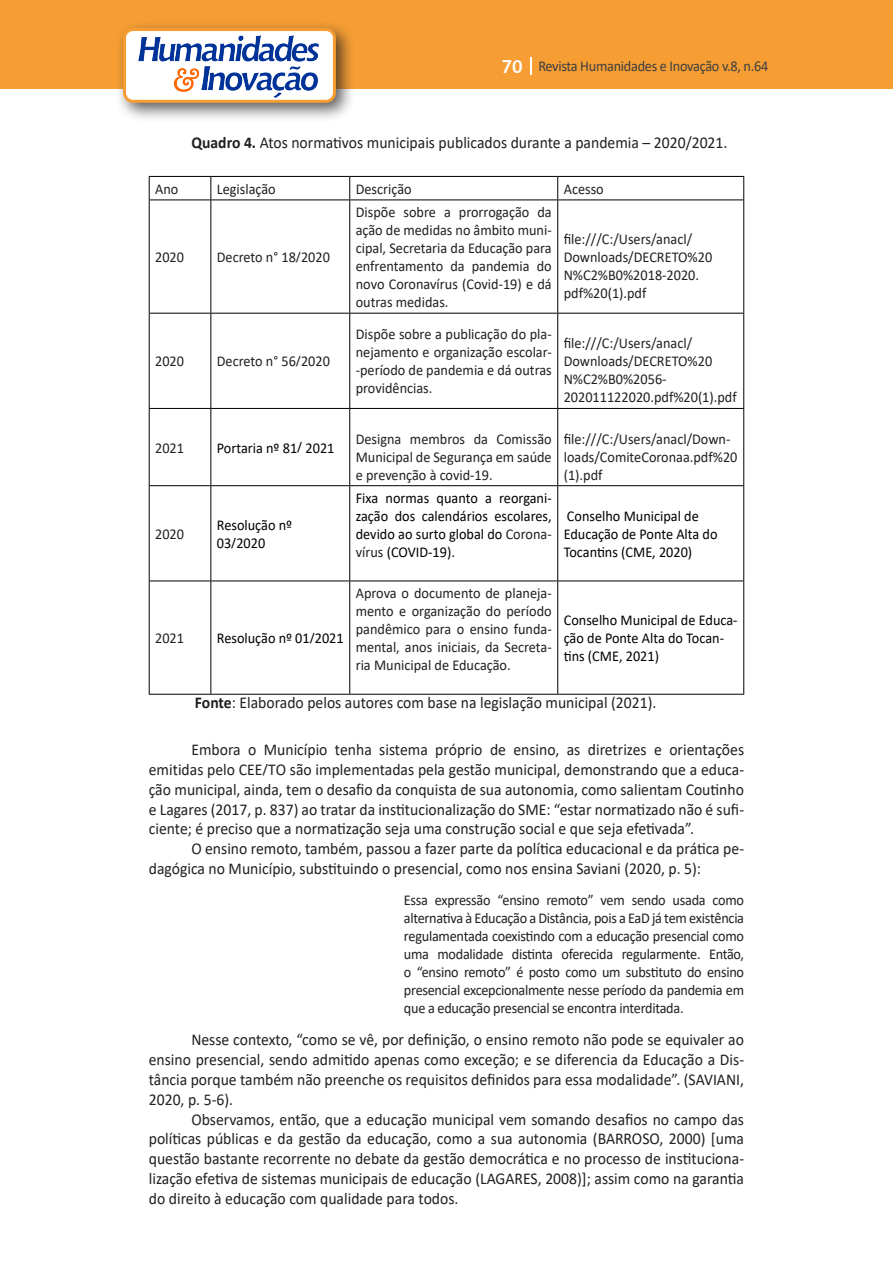
<style>
.page{position:relative;width:893px;height:1263px;background:#fff}
.page>*{position:absolute;margin:0;border:0;box-sizing:border-box;transform-origin:0 0}
.Texto{font:16.5px/19.8px "Calibri";color:#231f20;text-align:justify;scale:.95 1}
.Texto-2{font:15px/18px "Calibri";color:#231f20;text-align:justify;scale:.95 1}
.citacao{font:15px/18px "Calibri";letter-spacing:-.02em;color:#231f20;text-align:justify;scale:.95 1}
.Texto-3{font:15px/18px "Calibri";color:#000;scale:.95 1}
.t1{font:15px "Calibri";letter-spacing:-.02em;color:#3e3e3f;scale:.95 1}
.s1{font-family:"Trebuchet MS";font-weight:700;font-size:18px;color:#fff}
.s2{font-weight:700}
.s3{color:#231f20}
</style>
<div class="page">
<div style="left:0;top:0;width:893px;height:88px;background:#f69e34"></div>
<svg style="left:530px;top:57px;width:2px;height:18px"></svg>
<div style="left:115px;top:20px;width:241px;height:103px;background:#231f20;opacity:.75"></div>
<div style="left:125px;top:30px;width:209px;height:71px;background:#fff;border-radius:9px"></div>
<img style="left:138px;top:35px;width:181px;height:62px">
<div style="left:123px;top:28px;width:213px;height:75px;border:3px solid #f69e34;border-radius:9px"></div>
<hr style="left:149px;top:176px;width:62px;height:1px;background:#000">
<svg style="left:149px;top:177px;width:1px;height:23px"></svg>
<hr style="left:211px;top:176px;width:139px;height:1px;background:#000">
<svg style="left:210px;top:177px;width:1px;height:23px"></svg>
<hr style="left:350px;top:176px;width:208px;height:1px;background:#000">
<svg style="left:349px;top:177px;width:1px;height:23px"></svg>
<hr style="left:558px;top:176px;width:186px;height:1px;background:#000">
<svg style="left:557px;top:177px;width:1px;height:23px"></svg>
<svg style="left:743px;top:177px;width:1px;height:23px"></svg>
<hr style="left:149px;top:200px;width:62px;height:1px;background:#000">
<hr style="left:149px;top:200px;width:1px;height:113px;background:#000">
<hr style="left:211px;top:200px;width:139px;height:1px;background:#000">
<hr style="left:210px;top:200px;width:1px;height:113px;background:#000">
<hr style="left:350px;top:200px;width:208px;height:1px;background:#000">
<hr style="left:349px;top:200px;width:1px;height:113px;background:#000">
<hr style="left:558px;top:200px;width:186px;height:1px;background:#000">
<hr style="left:557px;top:200px;width:1px;height:113px;background:#000">
<hr style="left:743px;top:200px;width:1px;height:113px;background:#000">
<hr style="left:149px;top:313px;width:62px;height:1px;background:#000">
<hr style="left:149px;top:314px;width:1px;height:94px;background:#000">
<hr style="left:211px;top:313px;width:139px;height:1px;background:#000">
<hr style="left:210px;top:314px;width:1px;height:94px;background:#000">
<hr style="left:350px;top:313px;width:208px;height:1px;background:#000">
<hr style="left:349px;top:314px;width:1px;height:94px;background:#000">
<hr style="left:558px;top:313px;width:186px;height:1px;background:#000">
<hr style="left:557px;top:314px;width:1px;height:94px;background:#000">
<hr style="left:743px;top:314px;width:1px;height:94px;background:#000">
<hr style="left:149px;top:408px;width:62px;height:1px;background:#000">
<hr style="left:149px;top:409px;width:1px;height:76px;background:#000">
<hr style="left:211px;top:408px;width:139px;height:1px;background:#000">
<hr style="left:210px;top:409px;width:1px;height:76px;background:#000">
<hr style="left:350px;top:408px;width:208px;height:1px;background:#000">
<hr style="left:349px;top:409px;width:1px;height:76px;background:#000">
<hr style="left:558px;top:408px;width:186px;height:1px;background:#000">
<hr style="left:557px;top:409px;width:1px;height:76px;background:#000">
<hr style="left:743px;top:409px;width:1px;height:76px;background:#000">
<hr style="left:149px;top:485px;width:62px;height:1px;background:#000">
<hr style="left:149px;top:486px;width:1px;height:95px;background:#000">
<hr style="left:211px;top:485px;width:139px;height:1px;background:#000">
<hr style="left:210px;top:486px;width:1px;height:95px;background:#000">
<hr style="left:350px;top:485px;width:208px;height:1px;background:#000">
<hr style="left:349px;top:486px;width:1px;height:95px;background:#000">
<hr style="left:558px;top:485px;width:186px;height:1px;background:#000">
<hr style="left:557px;top:486px;width:1px;height:95px;background:#000">
<hr style="left:743px;top:486px;width:1px;height:95px;background:#000">
<hr style="left:149px;top:581px;width:62px;height:1px;background:#000">
<hr style="left:149px;top:581px;width:1px;height:113px;background:#000">
<hr style="left:211px;top:581px;width:139px;height:1px;background:#000">
<hr style="left:210px;top:581px;width:1px;height:113px;background:#000">
<hr style="left:350px;top:581px;width:208px;height:1px;background:#000">
<hr style="left:349px;top:581px;width:1px;height:113px;background:#000">
<hr style="left:558px;top:581px;width:186px;height:1px;background:#000">
<hr style="left:557px;top:581px;width:1px;height:113px;background:#000">
<hr style="left:743px;top:581px;width:1px;height:113px;background:#000">
<hr style="left:149px;top:694px;width:62px;height:1px;background:#000">
<hr style="left:211px;top:694px;width:139px;height:1px;background:#000">
<hr style="left:350px;top:694px;width:208px;height:1px;background:#000">
<hr style="left:558px;top:694px;width:186px;height:1px;background:#000">
<p class="t1" style="left:501px;top:56px;width:282px"><span class="s1">70</span> Revista Humanidades e Inovação v.8, n.64</p>
<p class="Texto" style="left:191px;top:133px;width:566px"><span class="s2">Quadro 4.</span> Atos normativos municipais publicados durante a pandemia – 2020/2021.</p>
<p class="Texto-2" style="left:155px;top:179px;width:26px">Ano</p>
<p class="Texto-2" style="left:217px;top:179px;width:64px">Legislação</p>
<p class="Texto-2" style="left:356px;top:179px;width:60px">Descrição</p>
<p class="Texto-2" style="left:564px;top:179px;width:44px">Acesso</p>
<p class="Texto-2" style="left:155px;top:248px;width:32px">2020</p>
<p class="Texto-2" style="left:217px;top:248px;width:120px">Decreto n° 18/2020</p>
<p class="Texto-2" style="left:155px;top:352px;width:32px">2020</p>
<p class="Texto-2" style="left:217px;top:352px;width:120px">Decreto n° 56/2020</p>
<p class="Texto-2" style="left:356px;top:203px;width:208px">Dispõe sobre a prorrogação da ação de medidas no âmbito muni&shy;cipal, Secretaria da Educação para enfrentamento da pandemia do novo Coronavírus (Covid-19) e dá outras medidas.</p>
<p class="Texto-2" style="left:564px;top:230px;width:158px;text-align:left">file:///C:/Users/anacl/<br>Downloads/DECRETO%20<br>N%C2%B0%2018-2020. pdf%20(1).pdf</p>
<p class="Texto-2" style="left:356px;top:325px;width:208px">Dispõe sobre a publicação do pla&shy;nejamento e organização escolar--período de pandemia e dá outras providências.</p>
<p class="Texto-2" style="left:564px;top:334px;width:184px;text-align:left">file:///C:/Users/anacl/<br>Downloads/DECRETO%20<br>N%C2%B0%2056-<br>202011122020.pdf%20(1).pdf</p>
<p class="Texto-2" style="left:155px;top:438px;width:32px">2021</p>
<p class="Texto-3" style="left:217px;top:438px;width:125px">Portaria nº 81/ 2021</p>
<p class="Texto-2" style="left:356px;top:429px;width:208px">Designa membros da Comissão Municipal de Segurança em saúde e prevenção à covid-19.</p>
<p class="Texto-2" style="left:564px;top:429px;width:184px;text-align:left">file:///C:/Users/anacl/Down&shy;loads/ComiteCoronaa.pdf%20 (1).pdf</p>
<p class="Texto-2" style="left:155px;top:525px;width:32px">2020</p>
<p class="Texto-3" style="left:217px;top:516px;width:81px">Resolução nº<br>03/2020</p>
<p class="Texto-3" style="left:356px;top:489px;width:208px;text-align:justify">Fixa normas quanto a reorgani&shy;zação dos calendários escolares, devido ao surto global do <span class="s3">Corona&shy;vírus</span> (COVID-19).</p>
<p class="Texto-3" style="left:564px;top:507px;width:163px">Conselho Municipal de<br>Educação de Ponte Alta do<br>Tocantins (CME, 2020)</p>
<p class="Texto-2" style="left:356px;top:584px;width:208px">Aprova o documento de planeja&shy;mento e organização do período pandêmico para o ensino funda&shy;mental, anos iniciais, da Secreta&shy;ria Municipal de Educação.</p>
<p class="Texto-3" style="left:564px;top:611px;width:185px">Conselho Municipal de Educa&shy;ção de Ponte Alta do Tocan&shy;tins (CME, 2021)</p>
<p class="Texto" style="left:195px;top:693px;width:487px"><span class="s2">Fonte</span>: Elaborado pelos autores com base na legislação municipal (2021).</p>
<p class="Texto" style="left:149px;top:739px;width:628px;text-indent:43px">Embora o Município tenha sistema próprio de ensino, as diretrizes e orientações emitidas pelo CEE/TO são implementadas pela gestão municipal, demonstrando que a educa&shy;ção municipal, ainda, tem o desafio da conquista de sua autonomia, como salientam Coutinho e Lagares (2017, p. 837) ao tratar da institucionalização do SME: “estar normatizado não é sufi&shy;ciente; é preciso que a normatização seja uma construção social e que seja efetivada”.</p>
<p class="Texto" style="left:149px;top:838px;width:628px;text-indent:43px">O ensino remoto, também, passou a fazer parte da política educacional e da prática pe&shy;dagógica no Município, substituindo o presencial, como nos ensina Saviani (2020, p. 5):</p>
<p class="citacao" style="left:404px;top:890px;width:360px">Essa expressão “ensino remoto” vem sendo usada como alternativa à Educação a Distância, pois a EaD já tem existência regulamentada coexistindo com a educação presencial como uma modalidade distinta oferecida regularmente. Então, o “ensino remoto” é posto como um substituto do ensino presencial excepcionalmente nesse período da pandemia em que a educação presencial se encontra interditada.</p>
<p class="Texto" style="left:149px;top:1029px;width:628px;text-indent:43px">Nesse contexto, “como se vê, por definição, o ensino remoto não pode se equivaler ao ensino presencial, sendo admitido apenas como exceção; e se diferencia da Educação a Dis&shy;tância porque também não preenche os requisitos definidos para essa modalidade”. (SAVIANI, 2020, p. 5-6).</p>
<p class="Texto" style="left:149px;top:1109px;width:628px;text-indent:43px">Observamos, então, que a educação municipal vem somando desafios no campo das políticas públicas e da gestão da educação, como a sua autonomia (BARROSO, 2000) [uma questão bastante recorrente no debate da gestão democrática e no processo de instituciona&shy;lização efetiva de sistemas municipais de educação (LAGARES, 2008)]; assim como na garantia do direito à educação com qualidade para todos.</p>
<p class="Texto-2" style="left:155px;top:629px;width:32px">2021</p>
<p class="Texto-3" style="left:217px;top:629px;width:135px">Resolução nº 01/2021</p>
</div>
